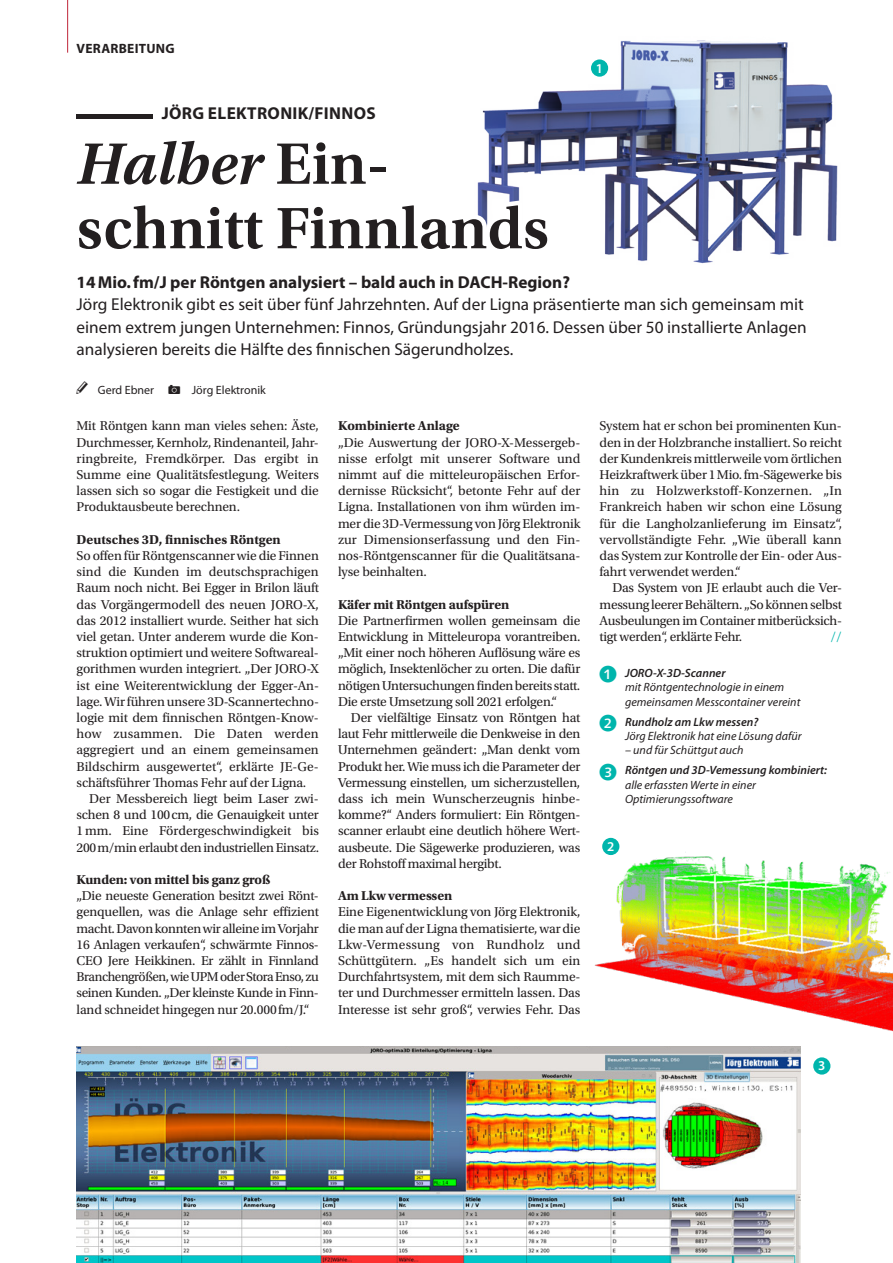
<style>
.page{position:relative;width:893px;height:1263px;background:#fff}
.page>*{position:absolute;margin:0;border:0;box-sizing:border-box;transform-origin:0 0}
.t1{font:600 61.5px/64.5px "Utopia Std";color:#231f20}
.t2{font:17.25px/22.5px "Myriad Pro";color:#231f20}
.t3{font:700 17.25px "Myriad Pro";color:#231f20}
.t4{font:700 17.25px "Myriad Pro";letter-spacing:.02em;color:#231f20}
.t5{font:13.5px/16.2px "Utopia Std";letter-spacing:-.01em;color:#231f20;text-align:justify}
.t6{font:700 13.5px "Utopia Std";letter-spacing:-.01em;color:#231f20}
.t7{font:13.5px "Utopia Std";letter-spacing:.015em;color:#231f20}
.t8{font:700 13.5px "Myriad Pro";color:#231f20}
.t9{font:600 13.5px "Myriad Pro";color:#fff}
.t10{font:13.5px "Utopia Std";color:#00b5ac}
.t11{font:italic 12px/14.4px "Myriad Pro";color:#231f20}
.t12{font:italic 600 12px/20px "Myriad Pro";color:#231f20}
.t13{font:12px "Myriad Pro";color:#231f20}
.s1{font-style:italic}
.s2{font-family:"Galileo Press Callout";font-style:normal;font-size:17.25px;color:#00b5ac}
.s3{font-weight:600}
.s4{font-weight:400}
.s5{font-family:"Galileo Press Callout";font-weight:400;font-style:normal;font-size:17.25px;color:#00b5ac}
</style>
<div class="page">
<img style="left:594px;top:841px;width:299px;height:191px">
<img style="left:482px;top:40px;width:356px;height:224px">
<svg style="left:477px;top:130px;width:79px;height:128px"></svg>
<img style="left:77px;top:1046px;width:724px;height:217px">
<div style="left:602px;top:838px;width:17px;height:17px;background:#00b5ac;border-radius:50%"></div>
<div style="left:813px;top:1057px;width:17px;height:17px;background:#00b5ac;border-radius:50%"></div>
<div style="left:591px;top:59px;width:17px;height:18px;background:#00b5ac;border-radius:50%"></div>
<hr style="left:67px;top:0;width:1px;height:53px;background:#bf263a">
<p class="t8" style="left:77px;top:39px;width:18px">Verarbeitung</p>
<p class="t9" style="left:596px;top:60px;width:9px">1</p>
<p class="t4" style="left:162px;top:102px;width:215px">JÖRG ELEKTRONIK/FINNOS</p>
<h1 class="t1" style="left:77px;top:132px;width:474px"><span class="s1">Halber</span> Ein&shy;schnitt Finnlands</h1>
<p class="t3" style="left:77px;top:271px;width:495px">14Mio.fm/J per Röntgen analysiert – bald auch in DACH-Region?</p>
<p class="t2" style="left:77px;top:293px;width:732px">Jörg Elektronik gibt es seit über fünf Jahrzehnten. Auf der Ligna präsentierte man sich gemeinsam mit einem extrem jungen Unternehmen: Finnos, Gründungsjahr 2016. Dessen über 50 installierte Anlagen analysieren bereits die Hälfte des finnischen Sägerundholzes.</p>
<p class="t13" style="left:98px;top:382px;width:58px">Gerd Ebner</p>
<p class="t13" style="left:192px;top:382px;width:75px">Jörg Elektronik</p>
<p class="t6" style="left:338px;top:418px;width:123px">Kombinierte Anlage</p>
<p class="t5" style="left:338px;top:434px;width:244px">„Die Auswertung der JORO-X-Messergeb&shy;nisse erfolgt mit unserer Software und nimmt auf die mitteleuropäischen Erfor&shy;dernisse Rücksicht“, betonte Fehr auf der Ligna. Installationen von ihm würden im&shy;mer die 3D-Vermessung von Jörg Elektronik zur Dimensionserfassung und den Fin&shy;nos-Röntgenscanner für die Qualitätsana&shy;lyse beinhalten.</p>
<p class="t6" style="left:338px;top:596px;width:173px">Käfer mit Röntgen aufspüren</p>
<p class="t5" style="left:338px;top:612px;width:244px">Die Partnerfirmen wollen gemeinsam die Entwicklung in Mitteleuropa vorantreiben. „Mit einer noch höheren Auflösung wäre es möglich, Insektenlöcher zu orten. Die dafür nötigen Untersuchungen finden bereits statt.<br>Die erste Umsetzung soll 2021 erfolgen.“</p>
<p class="t5" style="left:338px;top:710px;width:244px;text-indent:13px">Der vielfältige Einsatz von Röntgen hat laut Fehr mittlerweile die Denkweise in den Unternehmen geändert: „Man denkt vom Produkt her. Wie muss ich die Parameter der Vermessung einstellen, um sicherzustellen, dass ich mein Wunscherzeugnis hinbe&shy;komme?“ Anders formuliert: Ein Röntgen&shy;scanner erlaubt eine deutlich höhere Wert&shy;ausbeute. Die Sägewerke produzieren, was der Rohstoff maximal hergibt.</p>
<p class="t6" style="left:338px;top:888px;width:116px">Am Lkw vermessen</p>
<p class="t5" style="left:338px;top:904px;width:244px">Eine Eigenentwicklung von Jörg Elektronik, die man auf der Ligna thematisierte, war die Lkw-Vermessung von Rundholz und Schüttgütern. „Es handelt sich um ein Durchfahrtsystem, mit dem sich Raumme&shy;ter und Durchmesser ermitteln lassen. Das Interesse ist sehr groß“, verwies Fehr. Das</p>
<p class="t5" style="left:77px;top:418px;width:244px">Mit Röntgen kann man vieles sehen: Äste, Durchmesser, Kernholz, Rindenanteil, Jahr&shy;ringbreite, Fremdkörper. Das ergibt in Summe eine Qualitätsfestlegung. Weiters lassen sich so sogar die Festigkeit und die Produktausbeute berechnen.</p>
<p class="t6" style="left:77px;top:531px;width:206px">Deutsches 3D, finnisches Röntgen</p>
<p class="t5" style="left:77px;top:548px;width:244px">So offen für Röntgenscanner wie die Finnen</p>
<p class="t5" style="left:77px;top:564px;width:244px">sind die Kunden im deutschsprachigen</p>
<p class="t5" style="left:77px;top:580px;width:244px">Raum noch nicht. Bei Egger in Brilon läuft</p>
<p class="t5" style="left:77px;top:596px;width:244px">das Vorgängermodell des neuen JORO-X,</p>
<p class="t5" style="left:77px;top:612px;width:244px">das 2012 installiert wurde. Seither hat sich</p>
<p class="t5" style="left:77px;top:629px;width:244px">viel getan. Unter anderem wurde die Kon-</p>
<p class="t5" style="left:77px;top:645px;width:244px">struktion optimiert und weitere Softwareal-</p>
<p class="t5" style="left:77px;top:661px;width:244px">gorithmen wurden integriert. „Der JORO-X</p>
<p class="t5" style="left:77px;top:677px;width:244px">ist eine Weiterentwicklung der Egger-An-</p>
<p class="t5" style="left:77px;top:693px;width:244px">lage. Wir führen unsere 3D-Scannertechno-</p>
<p class="t5" style="left:77px;top:710px;width:244px">logie mit dem finnischen Röntgen-Know-</p>
<p class="t7" style="left:77px;top:726px;width:244px">how zusammen. Die Daten werden</p>
<p class="t5" style="left:77px;top:742px;width:244px">aggregiert und an einem gemeinsamen</p>
<p class="t5" style="left:77px;top:758px;width:244px">Bildschirm ausgewertet“, erklärte JE-Ge-</p>
<p class="t5" style="left:77px;top:774px;width:231px">schäftsführer Thomas Fehr auf der Ligna.</p>
<p class="t5" style="left:89px;top:791px;width:231px">Der Messbereich liegt beim Laser zwi-</p>
<p class="t5" style="left:77px;top:807px;width:244px">schen 8 und 100cm, die Genauigkeit unter</p>
<p class="t5" style="left:77px;top:823px;width:244px">1mm. Eine Fördergeschwindigkeit bis</p>
<p class="t5" style="left:77px;top:839px;width:244px">200m/min erlaubt den industriellen Einsatz.</p>
<p class="t6" style="left:77px;top:872px;width:195px">Kunden: von mittel bis ganz groß</p>
<p class="t5" style="left:77px;top:888px;width:244px">„Die neueste Generation besitzt zwei Rönt&shy;genquellen, was die Anlage sehr effizient macht. Davon konnten wir alleine im Vorjahr 16 Anlagen verkaufen“, schwärmte Finnos-CEO Jere Heikkinen. Er zählt in Finnland Branchengrößen, wie UPM oder Stora Enso, zu seinen Kunden. „Der kleinste Kunde in Finn&shy;land schneidet hingegen nur 20.000fm/J.“</p>
<p class="t5" style="left:600px;top:418px;width:244px">System hat er schon bei prominenten Kun&shy;den in der Holzbranche installiert. So reicht der Kundenkreis mittlerweile vom örtlichen Heizkraftwerk über 1Mio.fm-Sägewerke bis hin zu Holzwerkstoff-Konzernen. „In Frankreich haben wir schon eine Lösung für die Langholzanlieferung im Einsatz“, vervollständigte Fehr. „Wie überall kann das System zur Kontrolle der Ein- oder Aus&shy;fahrt verwendet werden.“</p>
<p class="t5" style="left:600px;top:580px;width:244px;text-indent:13px">Das System von JE erlaubt auch die Ver&shy;messung leerer Behältern. „So können selbst Ausbeulungen im Container mitberücksich&shy;tigt werden“, erklärte Fehr.</p>
<p class="t10" style="left:830px;top:629px;width:13px">//</p>
<p class="t11" style="left:625px;top:665px;width:177px;text-indent:-26px"><span class="s2">1</span> <span class="s3">JORO-X-3D-Scanner<br></span>mit Röntgentechnologie in einem gemeinsamen Messcontainer vereint</p>
<p class="t11" style="left:625px;top:714px;width:178px;text-indent:-26px"><span class="s2">2</span> <span class="s3">Rundholz am Lkw messen?<br></span>Jörg Elektronik hat eine Lösung dafür</p>
<p class="t12" style="left:600px;top:740px;width:229px;text-indent:26px"><span class="s4">– und für Schüttgut auch<br></span><span class="s5">3</span> Röntgen und 3D-Vemessung kombiniert:</p>
<p class="t11" style="left:625px;top:777px;width:132px">alle erfassten Werte in einer<br>Optimierungssoftware</p>
<p class="t9" style="left:607px;top:837px;width:9px">2</p>
<p class="t9" style="left:818px;top:1057px;width:9px">3</p>
</div>
